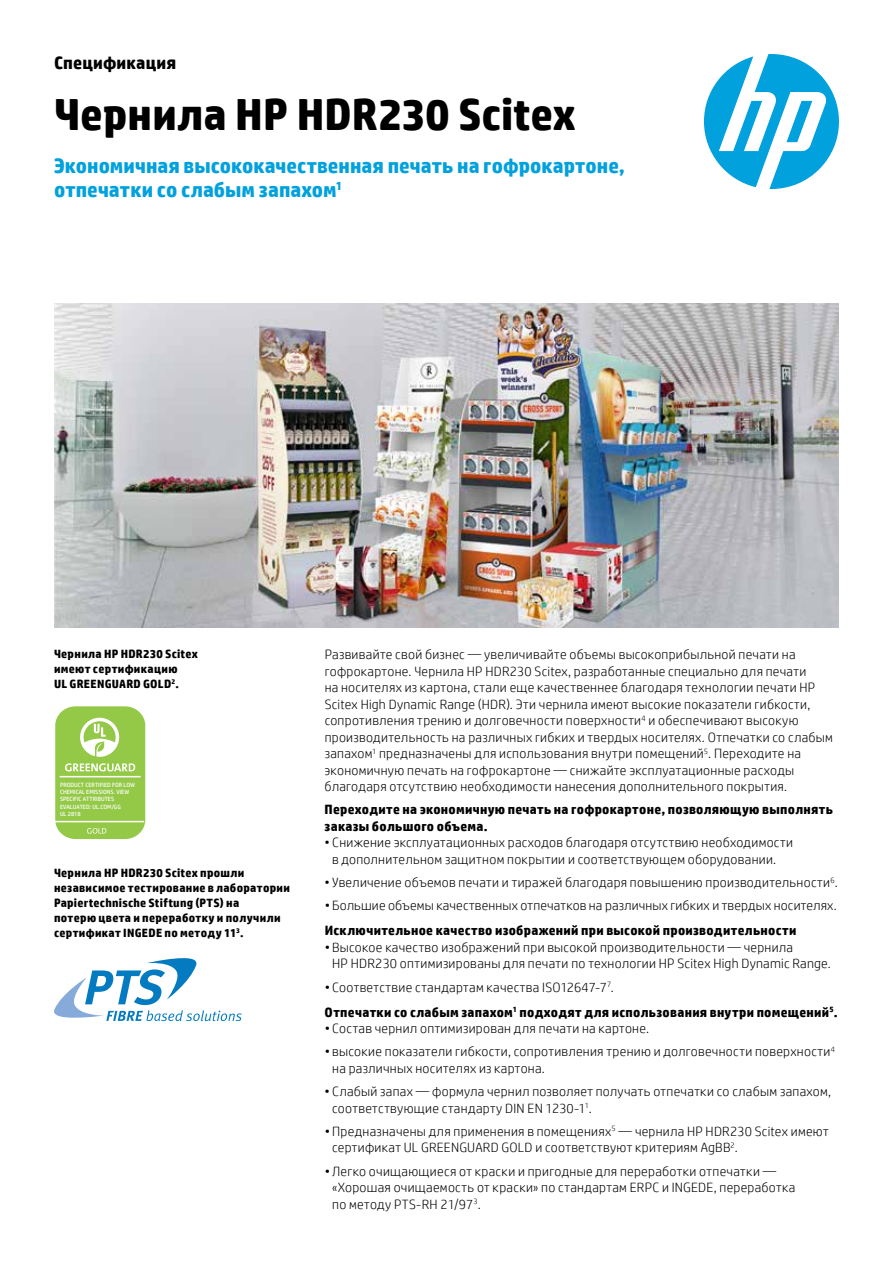
<style>
.page{position:relative;width:893px;height:1263px;background:#fff}
.page>*{position:absolute;margin:0;border:0;box-sizing:border-box;transform-origin:0 0}
.t1{font:700 45px "HP Simplified";color:#000}
.t2{font:700 21px/24px "HP Simplified";color:#00a1dd}
.t3{font:700 18px "HP Simplified";letter-spacing:.01em;color:#000}
.t4{font:300 13.5px/16.5px "HP Simplified";letter-spacing:.02em;color:#000}
.t5{font:700 13.5px/16.5px "HP Simplified";letter-spacing:.02em;color:#000}
.t6{font:700 12px/15px "HP Simplified";letter-spacing:.025em;color:#000}
.t7{font:6.15px/7.4px "HP Simplified";color:#fff}
.s1{font-weight:300}
</style>
<div class="page">
<svg style="left:704px;top:54px;width:135px;height:135px"></svg>
<img style="left:54px;top:304px;width:785px;height:324px">
<div style="left:55px;top:706px;width:90px;height:133px;background:#94c947;border-radius:20px"></div>
<hr style="left:60px;top:776px;width:81px;height:1px;background:#fff">
<hr style="left:55px;top:821px;width:89px;height:1px;background:#fff">
<svg style="left:80px;top:718px;width:39px;height:39px"></svg>
<svg style="left:65px;top:763px;width:70px;height:8px"></svg>
<svg style="left:87px;top:828px;width:19px;height:6px"></svg>
<svg style="left:54px;top:958px;width:188px;height:63px"></svg>
<h3 class="t3" style="left:54px;top:51px;width:124px">Спецификация</h3>
<h1 class="t1" style="left:54px;top:85px;width:523px">Чернила HP HDR230 Scitex</h1>
<h2 class="t2" style="left:54px;top:154px;width:572px">Экономичная высококачественная печать на гофрокартоне, отпечатки со слабым запахом<sup>1</sup></h2>
<p class="t6" style="left:54px;top:646px;width:145px">Чернила HP HDR230 Scitex имеют сертификацию<br>UL GREENGUARD GOLD<sup>2</sup>.</p>
<p class="t7" style="left:60px;top:781px;width:76px">PRODUCT CERTIFIED FOR LOW<br>CHEMICAL EMISSIONS. VIEW<br>SPECIFIC ATTRIBUTES<br>EVALUATED: UL.COM/GG<br>UL 2818</p>
<p class="t6" style="left:54px;top:865px;width:237px">Чернила HP HDR230 Scitex прошли независимое тестирование в лаборатории Papiertechnische Stiftung (PTS) на<br>потерю цвета и переработку и получили сертификат INGEDE по методу 11<sup>3</sup>.</p>
<p class="t4" style="left:325px;top:646px;width:510px">Развивайте свой бизнес — увеличивайте объемы высокоприбыльной печати на гофрокартоне. Чернила HP HDR230 Scitex, разработанные специально для печати<br>на носителях из картона, стали еще качественнее благодаря технологии печати HP Scitex High Dynamic Range (HDR). Эти чернила имеют высокие показатели гибкости, сопротивления трению и долговечности поверхности<sup>4</sup> и обеспечивают высокую производительность на различных гибких и твердых носителях. Отпечатки со слабым запахом<sup>1</sup> предназначены для использования внутри помещений<sup>5</sup>. Переходите на экономичную печать на гофрокартоне — снижайте эксплуатационные расходы благодаря отсутствию необходимости нанесения дополнительного покрытия.</p>
<p class="t5" style="left:325px;top:801px;width:510px">Переходите на экономичную печать на гофрокартоне, позволяющую выполнять заказы большого объема.</p>
<p class="t4" style="left:332px;top:834px;width:462px;text-indent:-8px">• Снижение эксплуатационных расходов благодаря отсутствию необходимости в дополнительном защитном покрытии и соответствующем оборудовании.</p>
<p class="t4" style="left:325px;top:874px;width:515px">• Увеличение объемов печати и тиражей благодаря повышению производительности<sup>6</sup>.</p>
<p class="t4" style="left:325px;top:897px;width:514px">• Большие объемы качественных отпечатков на различных гибких и твердых носителях.</p>
<p class="t5" style="left:325px;top:922px;width:473px">Исключительное качество изображений при высокой производительности</p>
<p class="t4" style="left:332px;top:938px;width:500px;text-indent:-8px">• Высокое качество изображений при высокой производительности — чернила<br>HP HDR230 оптимизированы для печати по технологии HP Scitex High Dynamic Range.</p>
<p class="t5" style="left:325px;top:974px;width:515px;line-height:25px"><span class="s1">• Соответствие стандартам качества ISO12647-7</span><sup>7</sup><span class="s1">.<br></span>Отпечатки со слабым запахом<sup>1</sup> подходят для использования внутри помещений<sup>5</sup>.</p>
<p class="t4" style="left:325px;top:1020px;width:326px">• Состав чернил оптимизирован для печати на картоне.</p>
<p class="t4" style="left:332px;top:1043px;width:504px;text-indent:-8px">• высокие показатели гибкости, сопротивления трению и долговечности поверхности<sup>4 </sup>на различных носителях из картона.</p>
<p class="t4" style="left:332px;top:1083px;width:500px;text-indent:-8px">• Слабый запах — формула чернил позволяет получать отпечатки со слабым запахом, соответствующие стандарту DIN EN 1230-1<sup>1</sup>.</p>
<p class="t4" style="left:332px;top:1122px;width:498px;text-indent:-8px">• Предназначены для применения в помещениях<sup>5</sup> — чернила HP HDR230 Scitex имеют сертификат UL GREENGUARD GOLD и соответствуют критериям AgBB<sup>2</sup>.</p>
<p class="t4" style="left:332px;top:1162px;width:465px;text-indent:-8px">• Легко очищающиеся от краски и пригодные для переработки отпечатки — «Хорошая очищаемость от краски» по стандартам ERPC и INGEDE, переработка по методу PTS-RH 21/97<sup>3</sup>.</p>
</div>
